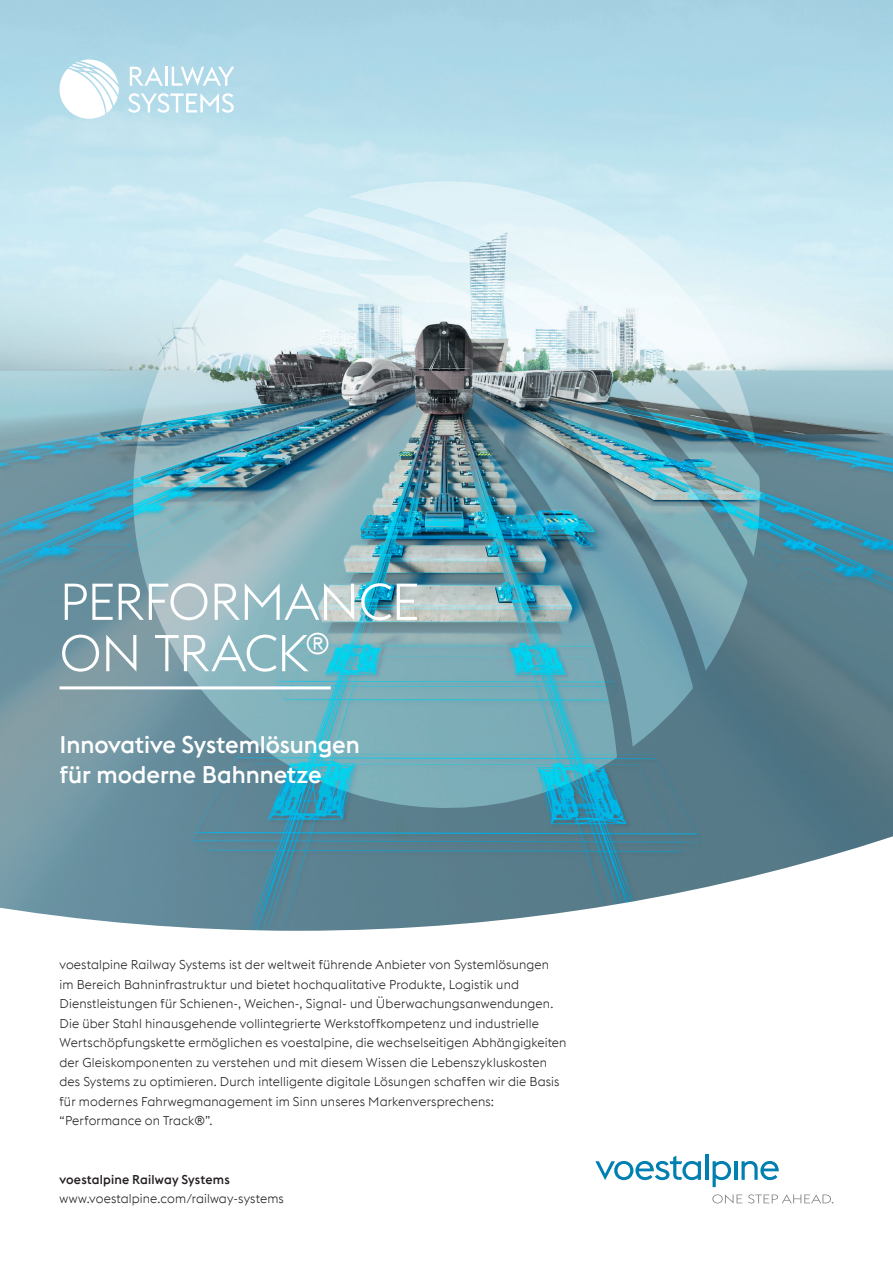
<style>
.page{position:relative;width:893px;height:1263px;background:#fff}
.page>*{position:absolute;margin:0;border:0;box-sizing:border-box;transform-origin:0 0}
.t1{font:300 51px/51.3px "voestalpine";letter-spacing:-.01em;color:#fff}
.t2{font:500 24px/30px "voestalpine";letter-spacing:-.005em;color:#fff}
.t3{font:300 12.75px/19.5px "voestalpine";letter-spacing:.01em;color:#231f20}
.t4{font:500 12.75px "voestalpine";letter-spacing:.01em;color:#231f20}
</style>
<div class="page">
<img style="left:0;top:0;width:893px;height:829px">
<svg style="left:595px;top:1156px;width:106px;height:24px"></svg>
<hr style="left:705px;top:1154px;width:3px;height:26px;background:#007fb1">
<svg style="left:712px;top:1161px;width:19px;height:26px"></svg>
<hr style="left:734px;top:1161px;width:3px;height:19px;background:#007fb1">
<svg style="left:741px;top:1161px;width:38px;height:19px"></svg>
<svg style="left:712px;top:1194px;width:30px;height:9px"></svg>
<svg style="left:748px;top:1194px;width:85px;height:9px"></svg>
<svg style="left:60px;top:60px;width:59px;height:59px"></svg>
<svg style="left:130px;top:66px;width:104px;height:20px"></svg>
<svg style="left:128px;top:93px;width:106px;height:20px"></svg>
<svg style="left:748px;top:277px;width:13px;height:280px;background:#80b3bf"></svg>
<svg style="left:349px;top:180px;width:407px;height:266px;background:#d7edf4"></svg>
<img style="left:693px;top:317px;width:55px;height:354px">
<svg style="left:617px;top:309px;width:76px;height:438px;background:#80a8b3"></svg>
<svg style="left:233px;top:208px;width:267px;height:70px;background:#d7eef4"></svg>
<img style="left:132px;top:278px;width:485px;height:531px">
<svg style="left:0;top:829px;width:893px;height:102px"></svg>
<hr style="left:60px;top:686px;width:271px;height:3px;background:#fff">
<h1 class="t1" style="left:60px;top:576px;width:361px">PERFORMANCE<br>ON TRACK<sup>®</sup></h1>
<h2 class="t2" style="left:60px;top:729px;width:302px">Innovative Systemlösungen für moderne Bahnnetze</h2>
<p class="t3" style="left:60px;top:955px;width:508px">voestalpine Railway Systems ist der weltweit führende Anbieter von Systemlösungen<br>im Bereich Bahninfrastruktur und bietet hochqualitative Produkte, Logistik und Dienstleistungen für Schienen-, Weichen-, Signal- und Überwachungsanwendungen.<br>Die über Stahl hinausgehende vollintegrierte Werkstoffkompetenz und industrielle Wertschöpfungskette ermöglichen es voestalpine, die wechselseitigen Abhängigkeiten der Gleiskomponenten zu verstehen und mit diesem Wissen die Lebenszykluskosten des Systems zu optimieren. Durch intelligente digitale Lösungen schaffen wir die Basis für modernes Fahrwegmanagement im Sinn unseres Markenversprechens: “Performance on Track®”.</p>
<p class="t4" style="left:60px;top:1172px;width:172px">voestalpine Railway Systems</p>
<p class="t3" style="left:60px;top:1189px;width:226px">www.voestalpine.com/railway-systems</p>
</div>
